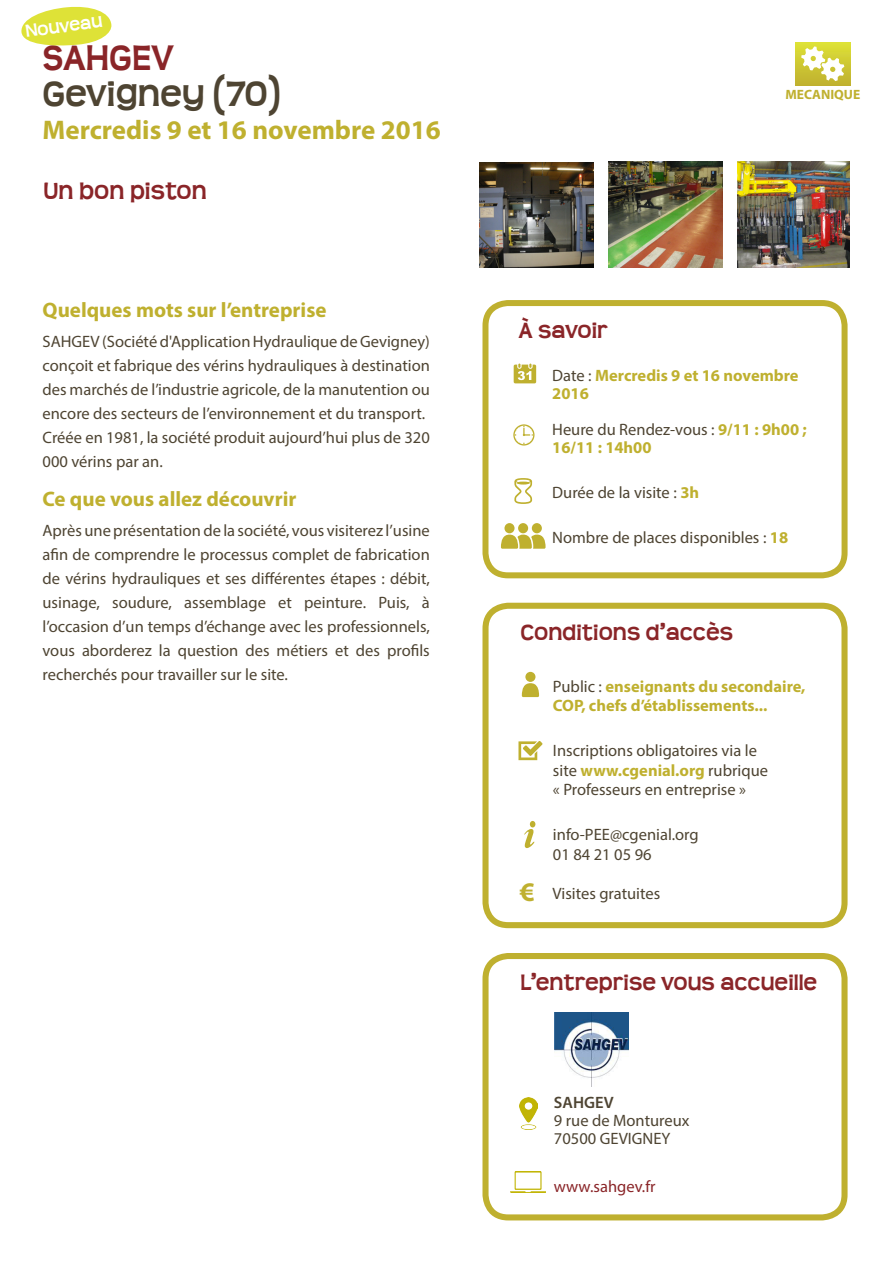
<style>
.page{position:relative;width:893px;height:1263px;background:#fff}
.page>*{position:absolute;margin:0;border:0;box-sizing:border-box;transform-origin:0 0}
.t1{font:700 36px "Teen";color:#4e4432}
.t2{font:700 36px "Teen";color:#8a2528}
.t3{font:700 27px "Myriad Pro";color:#bfb02f}
.t4{font:700 24px "Teen";color:#8a2528}
.t5{font:700 22.5px "Teen";color:#8a2528}
.t6{font:700 21px "Myriad Pro";color:#bfb02f}
.t7{font:700 18px "Teen";color:#fff}
.t8{font:16.5px/24px "Myriad Pro";color:#4e4432}
.t9{font:700 16.5px/18px "Myriad Pro";color:#bfb02f}
.t10{font:16.5px "Myriad Pro";color:#8a2528}
.t11{font:600 16.5px "Myriad Pro";color:#4e4432}
.t12{font:700 13.5px "Myriad Pro";color:#bfb02f}
.s1{font-weight:400;color:#4e4432}
.s2{font-weight:700;color:#bfb02f}
</style>
<div class="page">
<div style="left:795px;top:43px;width:55px;height:42px;background:linear-gradient(to bottom,#dde036,#c0b230)"></div>
<svg style="left:801px;top:46px;width:43px;height:35px"></svg>
<div style="left:482px;top:953px;width:365px;height:267px;border:6px solid #bfb02f;border-radius:23px"></div>
<div style="left:482px;top:603px;width:365px;height:325px;border:6px solid #bfb02f;border-radius:23px"></div>
<div style="left:482px;top:300px;width:365px;height:278px;border:6px solid #bfb02f;border-radius:23px"></div>
<div style="left:504px;top:523px;width:10px;height:10px;background:#bfb02f;border-radius:50%"></div>
<div style="left:518px;top:523px;width:10px;height:10px;background:#bfb02f;border-radius:50%"></div>
<svg style="left:501px;top:535px;width:45px;height:14px"></svg>
<div style="left:532px;top:523px;width:10px;height:10px;background:#bfb02f;border-radius:50%"></div>
<svg style="left:514px;top:478px;width:18px;height:26px"></svg>
<svg style="left:513px;top:424px;width:21px;height:21px"></svg>
<svg style="left:514px;top:364px;width:22px;height:19px"></svg>
<svg style="left:522px;top:683px;width:17px;height:14px"></svg>
<div style="left:525px;top:672px;width:10px;height:10px;background:#bfb02f;border-radius:50%"></div>
<svg style="left:524px;top:821px;width:11px;height:27px"></svg>
<svg style="left:518px;top:741px;width:24px;height:19px"></svg>
<img style="left:520px;top:1097px;width:18px;height:32px">
<img style="left:510px;top:1172px;width:35px;height:21px">
<img style="left:479px;top:163px;width:114px;height:105px">
<img style="left:608px;top:162px;width:115px;height:106px">
<img style="left:738px;top:162px;width:112px;height:106px">
<img style="left:555px;top:1013px;width:74px;height:74px">
<svg style="left:21px;top:6px;width:91px;height:40px"></svg>
<p class="t7" style="left:24px;top:21px;width:79px;rotate:-8deg">Nouveau</p>
<p class="t2" style="left:43px;top:37px;width:133px">SAHGEV</p>
<p class="t1" style="left:43px;top:73px;width:239px">Gevigney (70)</p>
<p class="t3" style="left:43px;top:113px;width:400px">Mercredis 9 et 16 novembre 2016</p>
<p class="t4" style="left:44px;top:176px;width:165px">Un bon piston</p>
<p class="t6" style="left:43px;top:296px;width:286px">Quelques mots sur l’entreprise</p>
<p class="t8" style="left:43px;top:329px;width:389px;text-align:justify">SAHGEV (Société d'Application Hydraulique de Gevigney) conçoit et fabrique des vérins hydrauliques à destination des marchés de l’industrie agricole, de la manutention ou encore des secteurs de l’environnement et du transport.</p>
<p class="t8" style="left:43px;top:425px;width:389px">Créée en 1981, la société produit aujourd’hui plus de 320<br>000 vérins par an.</p>
<p class="t6" style="left:43px;top:485px;width:255px">Ce que vous allez découvrir</p>
<p class="t8" style="left:43px;top:518px;width:389px;text-align:justify">Après une présentation de la société, vous visiterez l’usine afin de comprendre le processus complet de fabrication de vérins hydrauliques et ses différentes étapes : débit, usinage, soudure, assemblage et peinture. Puis, à l’occasion d’un temps d’échange avec les professionnels, vous aborderez la question des métiers et des profils recherchés pour travailler sur le site.</p>
<p class="t5" style="left:519px;top:318px;width:91px">À savoir</p>
<p class="t12" style="left:785px;top:86px;width:76px">MECANIQUE</p>
<p class="t9" style="left:552px;top:366px;width:248px"><span class="s1">Date :</span> Mercredis 9 et 16 novembre<br>2016</p>
<p class="t9" style="left:552px;top:420px;width:256px"><span class="s1">Heure du Rendez-vous :</span> 9/11 : 9h00 ;<br>16/11 : 14h00</p>
<p class="t8" style="left:552px;top:480px;width:148px">Durée de la visite : <span class="s2">3h</span></p>
<p class="t8" style="left:552px;top:525px;width:237px">Nombre de places disponibles : <span class="s2">18</span></p>
<p class="t5" style="left:520px;top:619px;width:214px">Conditions d’accès</p>
<p class="t3" style="left:520px;top:875px;width:16px">€</p>
<p class="t9" style="left:553px;top:676px;width:254px;line-height:19.6px"><span class="s1">Public :</span> enseignants du secondaire,<br>COP, chefs d’établissements...</p>
<p class="t8" style="left:553px;top:741px;width:217px;line-height:19.5px">Inscriptions obligatoires via le site <span class="s2">www.cgenial.org</span> rubrique « Professeurs en entreprise »</p>
<p class="t8" style="left:553px;top:822px;width:147px">info-PEE@cgenial.org</p>
<p class="t8" style="left:553px;top:842px;width:100px">01 84 21 05 96</p>
<p class="t8" style="left:553px;top:881px;width:109px">Visites gratuites</p>
<p class="t5" style="left:520px;top:969px;width:299px">L’entreprise vous accueille</p>
<p class="t11" style="left:554px;top:1091px;width:61px">SAHGEV</p>
<p class="t8" style="left:554px;top:1108px;width:137px">9 rue de Montureux</p>
<p class="t8" style="left:554px;top:1126px;width:118px">70500 GEVIGNEY</p>
<p class="t10" style="left:554px;top:1176px;width:103px">www.sahgev.fr</p>
</div>
